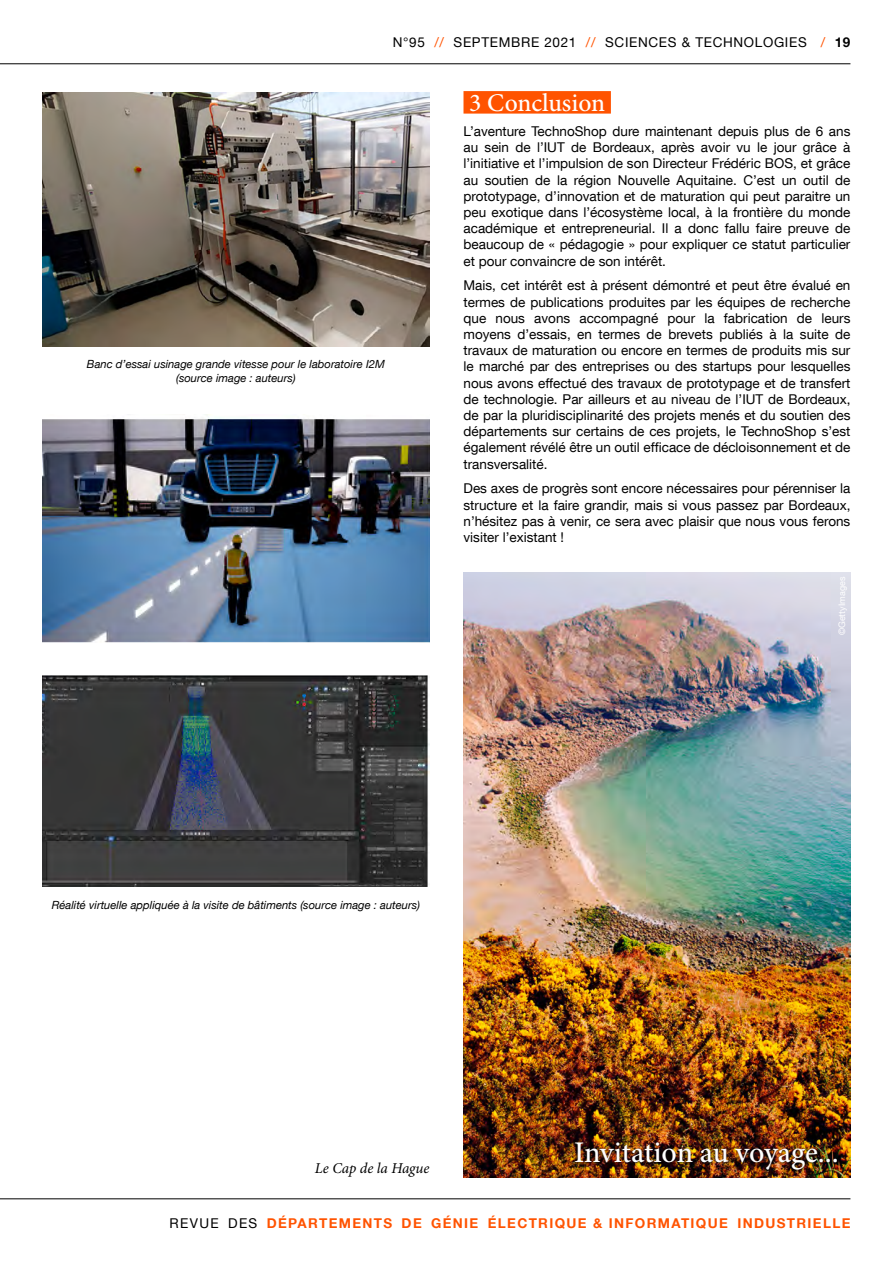
<style>
.page{position:relative;width:893px;height:1263px;background:#fff}
.page>*{position:absolute;margin:0;border:0;box-sizing:border-box;transform-origin:0 0}
.t1{font:500 30px "Minion Pro";letter-spacing:-.005em;color:#fff}
.t2{font:500 25.5px "Minion Pro";letter-spacing:-.005em;color:#fff}
.t3{font:italic 15px "Minion Pro";letter-spacing:-.005em;color:#000}
.t4{font:13.5px/16.2px "Helvetica Neue LT Com";color:#000;text-align:justify}
.t5{font:700 13.5px "Helvetica Neue LT Com";letter-spacing:.1em;color:#ff5300}
.t6{font:13.5px "Helvetica Neue LT Com";letter-spacing:.05em;color:#000}
.t7{font:italic 11.25px/13.5px "Helvetica Neue LT Com";color:#000;text-align:center}
.t8{font:9px "Helvetica Neue LT Com";color:#fff}
.s1{color:#ff5300}
.s2{font-weight:700}
.s3{font-weight:400;color:#000}
</style>
<div class="page">
<hr style="left:0;top:63px;width:850px;height:1px;background:#000">
<hr style="left:0;top:1198px;width:850px;height:1px;background:#000">
<img style="left:43px;top:93px;width:386px;height:253px">
<img style="left:43px;top:414px;width:386px;height:229px">
<img style="left:43px;top:676px;width:386px;height:211px">
<div style="left:463px;top:91px;width:148px;height:23px;background:#ff5300"></div>
<img style="left:463px;top:572px;width:387px;height:605px">
<div style="left:573px;top:1141px;width:265px;height:31px;background:#000;opacity:.75"></div>
<p class="t6" style="left:393px;top:34px;width:459px">N°95 <span class="s1">//</span> SEPTEMBRE 2021 <span class="s1">//</span> SCIENCES &amp; TECHNOLOGIES <span class="s1">/</span> <span class="s2">19</span></p>
<p class="t7" style="left:87px;top:357px;width:300px">Banc d’essai usinage grande vitesse pour le laboratoire I2M (source image : auteurs)</p>
<h2 class="t2" style="left:469px;top:88px;width:137px">3 Conclusion</h2>
<p class="t4" style="left:463px;top:123px;width:388px">L’aventure TechnoShop dure maintenant depuis plus de 6 ans au sein de l’IUT de Bordeaux, après avoir vu le jour grâce à l’initiative et l’impulsion de son Directeur Frédéric BOS, et grâce au soutien de la région Nouvelle Aquitaine. C’est un outil de prototypage, d’innovation et de maturation qui peut paraitre un peu exotique dans l’écosystème local, à la frontière du monde académique et entrepreneurial. Il a donc fallu faire preuve de beaucoup de « pédagogie » pour expliquer ce statut particulier et pour convaincre de son intérêt.</p>
<p class="t4" style="left:463px;top:277px;width:388px">Mais, cet intérêt est à présent démontré et peut être évalué en termes de publications produites par les équipes de recherche que nous avons accompagné pour la fabrication de leurs moyens d’essais, en termes de brevets publiés à la suite de travaux de maturation ou encore en termes de produits mis sur le marché par des entreprises ou des startups pour lesquelles nous avons effectué des travaux de prototypage et de transfert de technologie. Par ailleurs et au niveau de l’IUT de Bordeaux, de par la pluridisciplinarité des projets menés et du soutien des départements sur certains de ces projets, le TechnoShop s’est également révélé être un outil efficace de décloisonnement et de transversalité.</p>
<p class="t4" style="left:463px;top:480px;width:388px">Des axes de progrès sont encore nécessaires pour pérenniser la structure et la faire grandir, mais si vous passez par Bordeaux, n’hésitez pas à venir, ce sera avec plaisir que nous vous ferons visiter l’existant !</p>
<p class="t8" style="left:836px;top:635px;width:60px;rotate:-90deg">©GettyImages</p>
<p class="t7" style="left:52px;top:898px;width:370px">Réalité virtuelle appliquée à la visite de bâtiments (source image : auteurs)</p>
<p class="t3" style="left:315px;top:1159px;width:116px">Le Cap de la Hague</p>
<h1 class="t1" style="left:574px;top:1135px;width:266px">Invitation au voyage...</h1>
<p class="t5" style="left:170px;top:1214px;width:682px"><span class="s3">REVUE DES</span> DÉPARTEMENTS DE GÉNIE ÉLECTRIQUE &amp; INFORMATIQUE INDUSTRIELLE</p>
</div>
